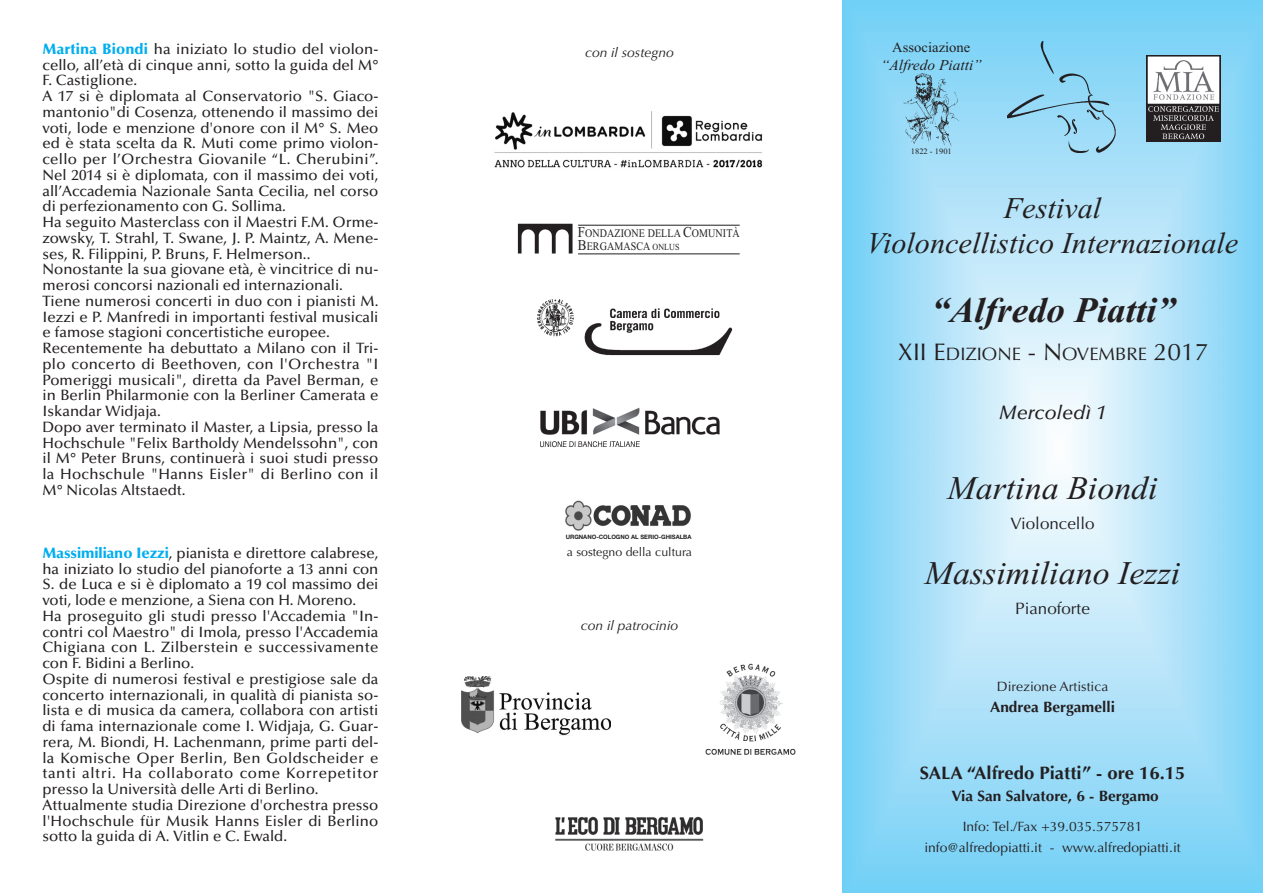
<style>
.page{position:relative;width:1263px;height:893px;background:#fff}
.page>*{position:absolute;margin:0;border:0;box-sizing:border-box;transform-origin:0 0}
.t1{font:italic 700 36px "Times New Roman";color:#231f20}
.t2{font:italic 33px "Times New Roman";color:#231f20}
.t3{font:italic 30px/34.5px "Times New Roman";color:#231f20;text-align:center}
.t4{font:italic 500 19.5px "Optima LT";color:#231f20}
.t5{font:700 18px "Optima LT";color:#231f20}
.t6{font:18px "Optima LT";color:#231f20}
.t7{font:16.5px "Optima LT";color:#231f20}
.t8{font:500 15px/15.8px "Optima LT";color:#231f20}
.t9{font:700 15px "Optima LT";color:#231f20}
.t10{font:italic 15px "Times New Roman";color:#231f20}
.t11{font:14.25px "Times New Roman";color:#231f20}
.t12{font:13.5px/20.9px "Optima LT";color:#231f20;text-align:center}
.t13{font:italic 13.5px "Optima LT";color:#231f20}
.t14{font:12px "Optima LT";color:#231f20}
.t15{font:11.55px/12.6px "Times New Roman";letter-spacing:.01em;color:#231f20;scale:.87 1}
.t16{font:8.25px "Times New Roman";color:#231f20}
.t17{font:7.5px "Helvetica";color:#231f20;scale:.94 1}
.t18{font:700 6px "Helvetica Neue LT";color:#231f20}
.s1{font-weight:900;color:#00aeef}
.s2{font-size:15px}
.s3{font-size:9.3px}
.s4{font-size:24px}
</style>
<div class="page">
<svg style="left:842px;top:0;width:421px;height:893px;background:#a3def8"></svg>
<img style="left:900px;top:72px;width:60px;height:76px">
<img style="left:1008px;top:40px;width:109px;height:116px">
<img style="left:1146px;top:55px;width:74px;height:86px">
<img style="left:517px;top:224px;width:56px;height:30px">
<hr style="left:578px;top:225px;width:162px;height:1px;background:#231f20">
<hr style="left:578px;top:253px;width:162px;height:1px;background:#231f20">
<img style="left:462px;top:676px;width:149px;height:59px">
<img style="left:565px;top:500px;width:126px;height:31px">
<img style="left:555px;top:816px;width:149px;height:35px">
<img style="left:705px;top:663px;width:91px;height:92px">
<img style="left:494px;top:111px;width:269px;height:57px">
<img style="left:537px;top:299px;width:196px;height:57px">
<img style="left:540px;top:407px;width:180px;height:28px">
<img style="left:540px;top:441px;width:100px;height:4px">
<p class="t8" style="left:43px;top:42px;width:337px"><span class="s1">Martina Biondi</span> ha iniziato lo studio del violon&shy;cello, all’età di cinque anni, sotto la guida del M° F. Castiglione.<br>A 17 si è diplomata al Conservatorio "S. Giaco&shy;mantonio"di Cosenza, ottenendo il massimo dei voti, lode e menzione d'onore con il M° S. Meo ed è stata scelta da R. Muti come primo violon&shy;cello per l’Orchestra Giovanile “L. Cherubini”.<br>Nel 2014 si è diplomata, con il massimo dei voti, all’Accademia Nazionale Santa Cecilia, nel corso di perfezionamento con G. Sollima.<br>Ha seguito Masterclass con il Maestri F.M. Orme&shy;zowsky, T. Strahl, T. Swane, J. P. Maintz, A. Mene&shy;ses, R. Filippini, P. Bruns, F. Helmerson..<br>Nonostante la sua giovane età, è vincitrice di nu&shy;merosi concorsi nazionali ed internazionali.<br>Tiene numerosi concerti in duo con i pianisti M.<br>Iezzi e P. Manfredi in importanti festival musicali e famose stagioni concertistiche europee.<br>Recentemente ha debuttato a Milano con il Tri&shy;plo concerto di Beethoven, con l'Orchestra "I Pomeriggi musicali", diretta da Pavel Berman, e in Berlin Philarmonie con la Berliner Camerata e Iskandar Widjaja.<br>Dopo aver terminato il Master, a Lipsia, presso la Hochschule "Felix Bartholdy Mendelssohn", con il M° Peter Bruns, continuerà i suoi studi presso la Hochschule "Hanns Eisler" di Berlino con il M° Nicolas Altstaedt.</p>
<p class="t8" style="left:42px;top:546px;width:338px"><span class="s1">Massimiliano Iezzi</span>, pianista e direttore calabrese, ha iniziato lo studio del pianoforte a 13 anni con S. de Luca e si è diplomato a 19 col massimo dei voti, lode e menzione, a Siena con H. Moreno.<br>Ha proseguito gli studi presso l'Accademia "In&shy;contri col Maestro" di Imola, presso l'Accademia Chigiana con L. Zilberstein e successivamente con F. Bidini a Berlino.<br>Ospite di numerosi festival e prestigiose sale da concerto internazionali, in qualità di pianista so&shy;lista e di musica da camera, collabora con artisti di fama internazionale come I. Widjaja, G. Guar&shy;rera, M. Biondi, H. Lachenmann, prime parti del&shy;la Komische Oper Berlin, Ben Goldscheider e tanti altri. Ha collaborato come Korrepetitor presso la Università delle Arti di Berlino.<br>Attualmente studia Direzione d'orchestra presso l'Hochschule für Musik Hanns Eisler di Berlino sotto la guida di A. Vitlin e C. Ewald.</p>
<p class="t13" style="left:585px;top:47px;width:90px">con il sostegno</p>
<p class="t15" style="left:578px;top:227px;width:188px"><span class="s2">F</span>ONDAZIONE DELLA <span class="s2">C</span>OMUNITÀ<br><span class="s2">B</span>ERGAMASCA <span class="s3">ONLUS</span></p>
<p class="t17" style="left:540px;top:440px;width:108px">UNIONE DI BANCHE ITALIANE</p>
<p class="t18" style="left:566px;top:535px;width:127px">URGNANO-COLOGNO AL SERIO-GHISALBA</p>
<p class="t14" style="left:567px;top:547px;width:127px">a sostegno della cultura</p>
<p class="t13" style="left:581px;top:620px;width:99px">con il patrocinio</p>
<p class="t11" style="left:892px;top:39px;width:80px">Associazione</p>
<p class="t10" style="left:881px;top:56px;width:103px">“Alfredo Piatti”</p>
<p class="t16" style="left:911px;top:146px;width:43px">1822 - 1901</p>
<h3 class="t3" style="left:867px;top:191px;width:373px">Festival<br>Violoncellistico Internazionale</h3>
<h1 class="t1" style="left:931px;top:289px;width:245px">“Alfredo Piatti”</h1>
<p class="t6" style="left:898px;top:347px;width:312px"><span class="s4">XII E</span>DIZIONE <span class="s4">- N</span>OVEMBRE <span class="s4">2017</span></p>
<h3 class="t4" style="left:999px;top:404px;width:109px">Mercoledì 1</h3>
<h2 class="t2" style="left:947px;top:468px;width:212px">Martina Biondi</h2>
<p class="t7" style="left:1010px;top:517px;width:86px">Violoncello</p>
<h2 class="t2" style="left:925px;top:553px;width:257px">Massimiliano Iezzi</h2>
<p class="t7" style="left:1015px;top:602px;width:76px">Pianoforte</p>
<p class="t12" style="left:997px;top:677px;width:113px">Direzione Artistica</p>
<p class="t9" style="left:990px;top:701px;width:126px">Andrea Bergamelli</p>
<p class="t5" style="left:920px;top:765px;width:267px">SALA “Alfredo Piatti” - ore 16.15</p>
<p class="t9" style="left:951px;top:790px;width:209px">Via San Salvatore, 6 - Bergamo</p>
<p class="t12" style="left:924px;top:817px;width:258px">Info: Tel./Fax +39.035.575781 info@alfredopiatti.it - www.alfredopiatti.it</p>
</div>
